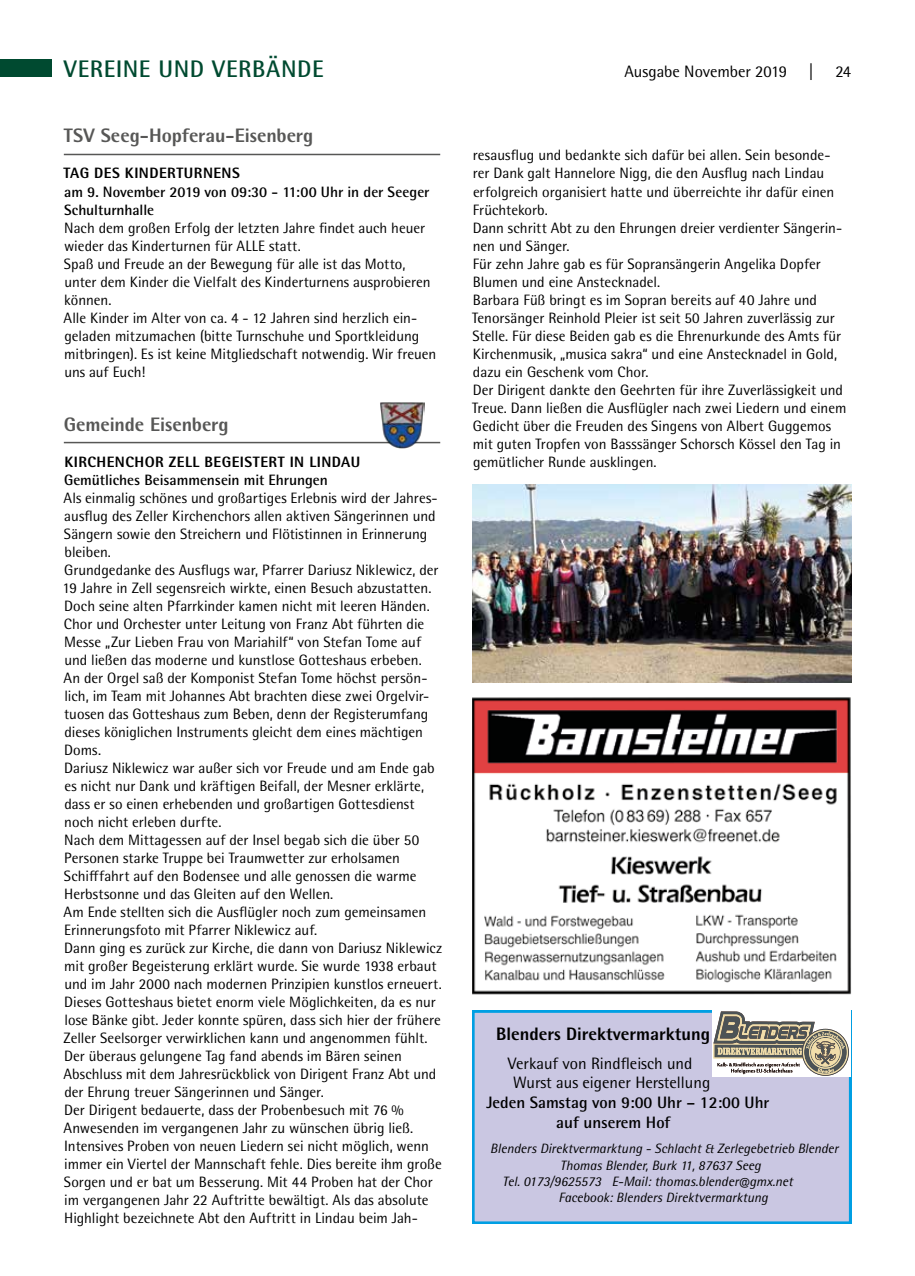
<style>
.page{position:relative;width:915px;height:1276px;background:#fff}
.page>*{position:absolute;margin:0;border:0;box-sizing:border-box;transform-origin:0 0}
.t1{font:700 24px "Rotis Semi Sans Pro";letter-spacing:.025em;color:#004a30}
.t2{font:800 19.5px "Rotis Semi Sans Pro";letter-spacing:-.005em;color:#575756}
.t3{font:800 18px "Rotis Semi Sans Pro";color:#000}
.t4{font:16.5px/19.8px "Rotis Semi Sans Pro";color:#000}
.t5{font:700 16.5px/19.8px "Rotis Semi Sans Pro";color:#000}
.t6{font:15px/18px "Rotis Semi Sans Pro";color:#000}
.t7{font:700 15px/18px "Rotis Semi Sans Pro";letter-spacing:-.005em;color:#000}
.t8{font:800 15px "Rotis Semi Sans Pro";letter-spacing:.03em;color:#000}
.t9{font:italic 13.5px "Rotis Semi Sans Pro";color:#000}
</style>
<div class="page">
<div style="left:0;top:60px;width:52px;height:17px;background:#004a30"></div>
<hr style="left:64px;top:154px;width:376px;height:1px;background:#575756">
<hr style="left:64px;top:442px;width:376px;height:1px;background:#575756">
<img style="left:379px;top:402px;width:45px;height:46px">
<img style="left:472px;top:484px;width:378px;height:198px">
<img style="left:472px;top:697px;width:378px;height:297px">
<div style="left:472px;top:1010px;width:378px;height:213px;background:#cac7e2"></div>
<svg style="left:712px;top:1010px;width:138px;height:66px"></svg>
<svg style="left:713px;top:1011px;width:134px;height:63px"></svg>
<h1 class="t1" style="left:64px;top:54px;width:261px">VEREINE UND VERBÄNDE</h1>
<p class="t4" style="left:624px;top:61px;width:164px">Ausgabe November 2019</p>
<p class="t4" style="left:808px;top:61px;width:7px">|</p>
<p class="t4" style="left:835px;top:61px;width:17px">24</p>
<h2 class="t2" style="left:64px;top:123px;width:251px">TSV Seeg-Hopferau-Eisenberg</h2>
<p class="t8" style="left:63px;top:164px;width:178px">TAG DES KINDERTURNENS</p>
<p class="t7" style="left:64px;top:182px;width:367px">am 9. November 2019 von 09:30 - 11:00 Uhr in der Seeger<br>Schulturnhalle</p>
<p class="t6" style="left:64px;top:218px;width:374px">Nach dem großen Erfolg der letzten Jahre findet auch heuer wieder das Kinderturnen für ALLE statt.<br>Spaß und Freude an der Bewegung für alle ist das Motto, unter dem Kinder die Vielfalt des Kinderturnens ausprobieren können.<br>Alle Kinder im Alter von ca. 4 - 12 Jahren sind herzlich ein&shy;geladen mitzumachen (bitte Turnschuhe und Sportkleidung mitbringen). Es ist keine Mitgliedschaft notwendig. Wir freuen uns auf Euch!</p>
<h2 class="t2" style="left:64px;top:411px;width:166px">Gemeinde Eisenberg</h2>
<p class="t8" style="left:64px;top:452px;width:297px">KIRCHENCHOR ZELL BEGEISTERT IN LINDAU</p>
<p class="t7" style="left:64px;top:470px;width:265px">Gemütliches Beisammensein mit Ehrungen</p>
<p class="t6" style="left:62px;top:488px;width:381px">Als einmalig schönes und großartiges Erlebnis wird der Jahres&shy;ausflug des Zeller Kirchenchors allen aktiven Sängerinnen und Sängern sowie den Streichern und Flötistinnen in Erinnerung bleiben.<br>Grundgedanke des Ausflugs war, Pfarrer Dariusz Niklewicz, der 19 Jahre in Zell segensreich wirkte, einen Besuch abzustatten.<br>Doch seine alten Pfarrkinder kamen nicht mit leeren Händen.<br>Chor und Orchester unter Leitung von Franz Abt führten die Messe „Zur Lieben Frau von Mariahilf“ von Stefan Tome auf und ließen das moderne und kunstlose Gotteshaus erbeben.<br>An der Orgel saß der Komponist Stefan Tome höchst persön&shy;lich, im Team mit Johannes Abt brachten diese zwei Orgelvir&shy;tuosen das Gotteshaus zum Beben, denn der Registerumfang dieses königlichen Instruments gleicht dem eines mächtigen Doms.<br>Dariusz Niklewicz war außer sich vor Freude und am Ende gab es nicht nur Dank und kräftigen Beifall, der Mesner erklärte, dass er so einen erhebenden und großartigen Gottesdienst noch nicht erleben durfte.<br>Nach dem Mittagessen auf der Insel begab sich die über 50<br>Personen starke Truppe bei Traumwetter zur erholsamen Schifffahrt auf den Bodensee und alle genossen die warme Herbstsonne und das Gleiten auf den Wellen.<br>Am Ende stellten sich die Ausflügler noch zum gemeinsamen Erinnerungsfoto mit Pfarrer Niklewicz auf.<br>Dann ging es zurück zur Kirche, die dann von Dariusz Niklewicz mit großer Begeisterung erklärt wurde. Sie wurde 1938 erbaut und im Jahr 2000 nach modernen Prinzipien kunstlos erneuert.<br>Dieses Gotteshaus bietet enorm viele Möglichkeiten, da es nur lose Bänke gibt. Jeder konnte spüren, dass sich hier der frühere Zeller Seelsorger verwirklichen kann und angenommen fühlt.<br>Der überaus gelungene Tag fand abends im Bären seinen Abschluss mit dem Jahresrückblick von Dirigent Franz Abt und der Ehrung treuer Sängerinnen und Sänger.<br>Der Dirigent bedauerte, dass der Probenbesuch mit 76 % Anwesenden im vergangenen Jahr zu wünschen übrig ließ.<br>Intensives Proben von neuen Liedern sei nicht möglich, wenn immer ein Viertel der Mannschaft fehle. Dies bereite ihm große Sorgen und er bat um Besserung. Mit 44 Proben hat der Chor im vergangenen Jahr 22 Auftritte bewältigt. Als das absolute Highlight bezeichnete Abt den Auftritt in Lindau beim Jah-</p>
<p class="t6" style="left:472px;top:146px;width:376px">resausflug und bedankte sich dafür bei allen. Sein besonde&shy;rer Dank galt Hannelore Nigg, die den Ausflug nach Lindau erfolgreich organisiert hatte und überreichte ihr dafür einen Früchtekorb.<br>Dann schritt Abt zu den Ehrungen dreier verdienter Sängerin&shy;nen und Sänger.<br>Für zehn Jahre gab es für Sopransängerin Angelika Dopfer Blumen und eine Anstecknadel.<br>Barbara Füß bringt es im Sopran bereits auf 40 Jahre und Tenorsänger Reinhold Pleier ist seit 50 Jahren zuverlässig zur Stelle. Für diese Beiden gab es die Ehrenurkunde des Amts für Kirchenmusik, „musica sakra“ und eine Anstecknadel in Gold, dazu ein Geschenk vom Chor.<br>Der Dirigent dankte den Geehrten für ihre Zuverlässigkeit und Treue. Dann ließen die Ausflügler nach zwei Liedern und einem Gedicht über die Freuden des Singens von Albert Guggemos mit guten Tropfen von Basssänger Schorsch Kössel den Tag in gemütlicher Runde ausklingen.</p>
<p class="t3" style="left:496px;top:1022px;width:215px">Blenders Direktvermarktung</p>
<p class="t4" style="left:513px;top:1053px;width:198px;text-indent:-5px">Verkauf von Rindfleisch und<br>Wurst aus eigener Herstellung</p>
<p class="t5" style="left:556px;top:1092px;width:214px;text-indent:-70px">Jeden Samstag von 9:00 Uhr – 12:00 Uhr auf unserem Hof</p>
<p class="t9" style="left:490px;top:1140px;width:349px">Blenders Direktvermarktung - Schlacht &amp; Zerlegebetrieb Blender</p>
<p class="t9" style="left:560px;top:1156px;width:202px">Thomas Blender, Burk 11, 87637 Seeg</p>
<p class="t9" style="left:502px;top:1173px;width:292px">Tel. 0173/9625573 E-Mail: thomas.blender@gmx.net</p>
<p class="t9" style="left:558px;top:1189px;width:211px">Facebook: Blenders Direktvermarktung</p>
</div>
